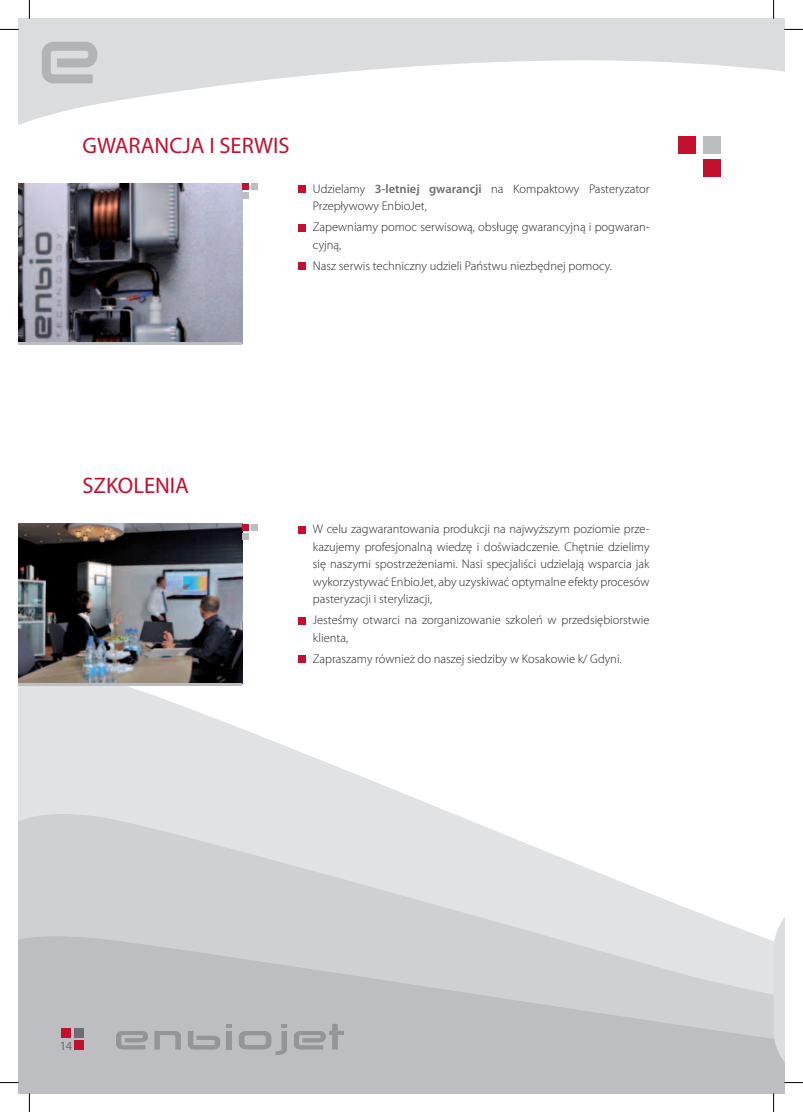
<style>
.page{position:relative;width:803px;height:1112px;background:#fff}
.page>*{position:absolute;margin:0;border:0;box-sizing:border-box;transform-origin:0 0}
.t1{font:22.5px "Myriad Pro";color:#c3102f}
.t2{font:300 12.5px/17.5px "Myriad Pro";color:#231f20}
.t3{font:12.5px "Myriad Pro";color:#6c6d70}
.s1{font-weight:600;color:#6c6d70}
</style>
<div class="page">
<svg style="left:19px;top:19px;width:765px;height:156px"></svg>
<svg style="left:19px;top:656px;width:432px;height:157px;fill:#e1e2e4"></svg>
<svg style="left:19px;top:813px;width:737px;height:122px"></svg>
<svg style="left:19px;top:935px;width:754px;height:157px;background:#c3c4c7"></svg>
<div style="left:74px;top:1027px;width:10px;height:10px;background:#6c6d70"></div>
<div style="left:74px;top:1040px;width:10px;height:9px;background:#c3102f"></div>
<div style="left:61px;top:1027px;width:10px;height:10px;background:#c3102f"></div>
<div style="left:703px;top:136px;width:17px;height:17px;background:#bcbdc0"></div>
<div style="left:703px;top:159px;width:17px;height:18px;background:#c3102f"></div>
<div style="left:678px;top:136px;width:18px;height:17px;background:#c3102f"></div>
<svg style="left:42px;top:42px;width:55px;height:41px;background:#c0c1c4"></svg>
<div style="left:226px;top:1030px;width:5px;height:19px;background:#939598"></div>
<svg style="left:188px;top:1030px;width:32px;height:19px"></svg>
<svg style="left:155px;top:1030px;width:26px;height:19px"></svg>
<svg style="left:116px;top:1030px;width:32px;height:18px"></svg>
<svg style="left:294px;top:1023px;width:50px;height:26px"></svg>
<svg style="left:226px;top:1023px;width:5px;height:3px"></svg>
<svg style="left:239px;top:1023px;width:48px;height:31px"></svg>
<div style="left:299px;top:526px;width:7px;height:7px;background:#c3102f"></div>
<div style="left:299px;top:617px;width:7px;height:7px;background:#c3102f"></div>
<div style="left:299px;top:655px;width:7px;height:8px;background:#c3102f"></div>
<img style="left:19px;top:183px;width:223px;height:159px">
<hr style="left:19px;top:342px;width:223px;height:3px;background:#bcbdc0">
<div style="left:299px;top:185px;width:7px;height:8px;background:#c3102f"></div>
<div style="left:299px;top:224px;width:7px;height:7px;background:#c3102f"></div>
<div style="left:299px;top:262px;width:7px;height:8px;background:#c3102f"></div>
<img style="left:19px;top:524px;width:223px;height:158px">
<hr style="left:19px;top:682px;width:223px;height:3px;background:#bcbdc0">
<div style="left:251px;top:183px;width:7px;height:7px;background:#bcbdc0"></div>
<div style="left:242px;top:192px;width:7px;height:7px;background:#bcbdc0"></div>
<div style="left:242px;top:183px;width:7px;height:7px;background:#c3102f"></div>
<div style="left:251px;top:524px;width:7px;height:6px;background:#bcbdc0"></div>
<div style="left:242px;top:532px;width:7px;height:7px;background:#bcbdc0"></div>
<div style="left:242px;top:524px;width:7px;height:6px;background:#c3102f"></div>
<svg style="left:0;top:29px;width:19px;height:1px"></svg>
<svg style="left:784px;top:29px;width:19px;height:1px"></svg>
<svg style="left:0;top:1081px;width:19px;height:2px"></svg>
<svg style="left:29px;top:0;width:1px;height:19px"></svg>
<svg style="left:29px;top:1092px;width:1px;height:19px"></svg>
<svg style="left:773px;top:0;width:1px;height:19px"></svg>
<svg style="left:773px;top:917px;width:30px;height:194px"></svg>
<h1 class="t1" style="left:83px;top:137px;width:209px">GWARANCJA I SERWIS</h1>
<p class="t2" style="left:313px;top:181px;width:338px">Udzielamy <span class="s1">3-letniej gwarancji</span> na Kompaktowy Pasteryzator<br>Przepływowy EnbioJet,</p>
<p class="t2" style="left:313px;top:219px;width:338px">Zapewniamy pomoc serwisową, obsługę gwarancyjną i pogwaran&shy;cyjną,</p>
<p class="t2" style="left:313px;top:258px;width:301px">Nasz serwis techniczny udzieli Państwu niezbędnej pomocy.</p>
<h1 class="t1" style="left:83px;top:477px;width:108px">SZKOLENIA</h1>
<p class="t2" style="left:313px;top:521px;width:338px;text-align:justify">W celu zagwarantowania produkcji na najwyższym poziomie prze&shy;kazujemy profesjonalną wiedzę i doświadczenie. Chętnie dzielimy się naszymi spostrzeżeniami. Nasi specjaliści udzielają wsparcia jak wykorzystywać EnbioJet, aby uzyskiwać optymalne efekty procesów pasteryzacji i sterylizacji,</p>
<p class="t2" style="left:313px;top:612px;width:338px">Jesteśmy otwarci na zorganizowanie szkoleń w przedsiębiorstwie klienta,</p>
<p class="t2" style="left:313px;top:651px;width:310px">Zapraszamy również do naszej siedziby w Kosakowie k/ Gdyni.</p>
<p class="t3" style="left:60px;top:1040px;width:14px">14</p>
</div>
